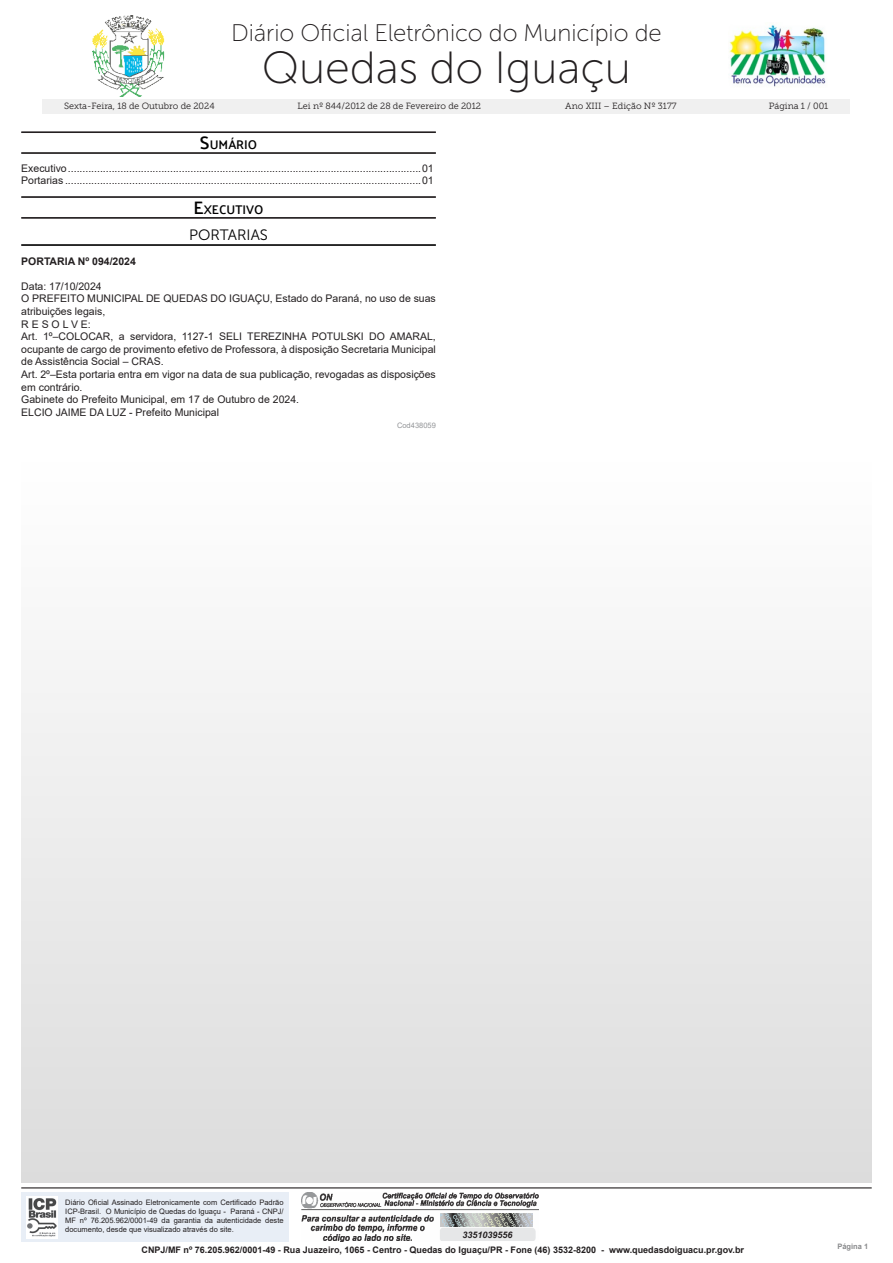
<style>
.page{position:relative;width:893px;height:1263px;background:#fff}
.page>*{position:absolute;margin:0;border:0;box-sizing:border-box;transform-origin:0 0}
.t1{font:45px "Museo Sans Cyrl 100";color:#231f20}
.t2{font:24px "Museo Sans Cyrl 100";color:#231f20}
.sumario{font:15px "Museo Sans 300";color:#000}
.sumario-2{font:600 12.6px "Palanquin";color:#000}
.Diario_Corpo{font:10.5px/12.6px "Arial";color:#231f20}
.Diario_Corpo-2{font:700 10.5px "Arial";color:#231f20}
.t3{font:700 9px "Arial";color:#231f20}
.t4{font:9px "Museo Slab 300";color:#231f20}
.t5{font:italic 700 9px "Arial";color:#231f20}
.t6{font:7.5px/9px "Arial";color:#231f20;text-align:justify}
.cód_diário{font:7.5px "Arial";color:#939598}
.t7{font:700 7.5px "Arial";color:#8a8b8d}
.s1{font-size:18px}
</style>
<div class="page">
<div style="left:43px;top:99px;width:807px;height:14px;background:#f0f0f0"></div>
<hr style="left:21px;top:1187px;width:851px;height:1px;background:#231f20">
<img style="left:302px;top:1192px;width:237px;height:50px">
<div style="left:21px;top:1192px;width:268px;height:50px;background:#e8eef6"></div>
<img style="left:27px;top:1197px;width:30px;height:42px">
<img style="left:441px;top:1213px;width:92px;height:13px">
<img style="left:92px;top:16px;width:72px;height:80px">
<img style="left:729px;top:25px;width:97px;height:62px">
<hr style="left:21px;top:196px;width:415px;height:1px;background:#231f20">
<hr style="left:21px;top:197px;width:415px;height:1px;background:#231f20">
<hr style="left:21px;top:217px;width:415px;height:1px;background:#231f20">
<hr style="left:21px;top:218px;width:415px;height:1px;background:#231f20">
<hr style="left:21px;top:244px;width:415px;height:1px;background:#000">
<hr style="left:21px;top:245px;width:415px;height:1px;background:#000">
<hr style="left:21px;top:132px;width:415px;height:1px;background:#231f20">
<hr style="left:21px;top:152px;width:415px;height:1px;background:#231f20">
<hr style="left:21px;top:153px;width:415px;height:1px;background:#231f20">
<div style="left:21px;top:461px;width:851px;height:721px;background:linear-gradient(to bottom,#fff,#dcdcdc)"></div>
<h2 class="t2" style="left:231px;top:20px;width:432px">Diário Oficial Eletrônico do Município de</h2>
<h1 class="t1" style="left:262px;top:43px;width:371px">Quedas do Iguaçu</h1>
<p class="t4" style="left:64px;top:101px;width:152px">Sexta-Feira, 18 de Outubro de 2024</p>
<p class="t4" style="left:565px;top:101px;width:113px">Ano XIII – Edição Nº 3177</p>
<p class="t4" style="left:769px;top:101px;width:61px">Página 1 / 001</p>
<p class="t4" style="left:298px;top:101px;width:185px">Lei nº 844/2012 de 28 de Fevereiro de 2012</p>
<p class="sumario-2" style="left:200px;top:138px;width:59px"><span class="s1">S</span>UMÁRIO</p>
<p class="Diario_Corpo" style="left:21px;top:162px;width:414px">Executivo.........................................................................................................................01</p>
<p class="Diario_Corpo" style="left:21px;top:174px;width:414px">Portarias ..........................................................................................................................01</p>
<p class="sumario-2" style="left:194px;top:203px;width:72px"><span class="s1">E</span>XECUTIVO</p>
<p class="sumario" style="left:189px;top:226px;width:80px">PORTARIAS</p>
<p class="Diario_Corpo-2" style="left:21px;top:254px;width:116px">PORTARIA Nº 094/2024</p>
<p class="Diario_Corpo" style="left:21px;top:280px;width:82px">Data: 17/10/2024</p>
<p class="Diario_Corpo" style="left:21px;top:292px;width:416px">O PREFEITO MUNICIPAL DE QUEDAS DO IGUAÇU, Estado do Paraná, no uso de suas atribuições legais,</p>
<p class="Diario_Corpo" style="left:21px;top:318px;width:71px">R E S O L V E:</p>
<p class="Diario_Corpo" style="left:21px;top:330px;width:416px;text-align:justify">Art. 1º–COLOCAR, a servidora, 1127-1 SELI TEREZINHA POTULSKI DO AMARAL, ocupante de cargo de provimento efetivo de Professora, à disposição Secretaria Municipal de Assistência Social – CRAS.</p>
<p class="Diario_Corpo" style="left:21px;top:368px;width:416px">Art. 2º–Esta portaria entra em vigor na data de sua publicação, revogadas as disposições em contrário.</p>
<p class="Diario_Corpo" style="left:21px;top:393px;width:279px">Gabinete do Prefeito Municipal, em 17 de Outubro de 2024.</p>
<p class="Diario_Corpo" style="left:21px;top:406px;width:199px">ELCIO JAIME DA LUZ - Prefeito Municipal</p>
<p class="cód_diário" style="left:397px;top:420px;width:40px">Cod438059</p>
<p class="t6" style="left:65px;top:1197px;width:220px">Diário Oficial Assinado Eletronicamente com Certificado Padrão ICP-Brasil. O Município de Quedas do Iguaçu - Paraná - CNPJ/ MF nº 76.205.962/0001-49 da garantia da autenticidade deste documento, desde que visualizado através do site.</p>
<p class="t5" style="left:462px;top:1229px;width:52px">3351039556</p>
<p class="t3" style="left:142px;top:1244px;width:604px">CNPJ/MF nº 76.205.962/0001-49 - Rua Juazeiro, 1065 - Centro - Quedas do Iguaçu/PR - Fone (46) 3532-8200 - www.quedasdoiguacu.pr.gov.br</p>
<p class="t7" style="left:837px;top:1241px;width:32px">Página 1</p>
</div>
